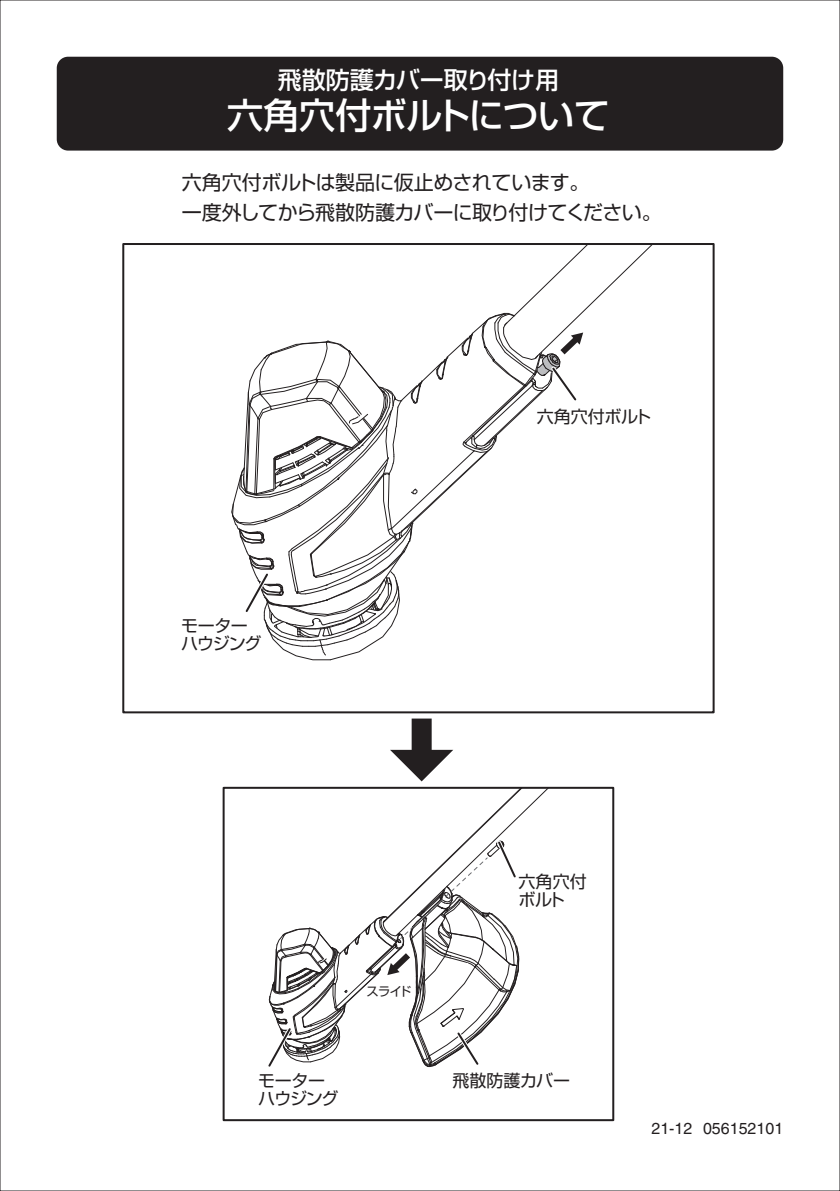
<style>
.page{position:relative;width:840px;height:1191px;background:#fff}
.page>*{position:absolute;margin:0;border:0;box-sizing:border-box;transform-origin:0 0}
.t1{font:500 36px "Shin Go Pr 6";letter-spacing:-.01em;color:#fff}
.t2{font:500 24px "Shin Go Pr 6";letter-spacing:-.01em;color:#fff}
.t3{font:20px/30px "Shin Go Pr 6";letter-spacing:-.03em;color:#231f20}
.t4{font:17px/18px "Shin Go Pr 6";letter-spacing:-.03em;color:#231f20}
.t5{font:17px "Shin Go Pr 6";letter-spacing:-.005em;color:#231f20}
.t6{font:17px "Shin Go Pr 6";letter-spacing:-.01em;color:#231f20}
.t7{font:16px "Helvetica";color:#231f20}
.t8{font:12.4px "Shin Go Pr 6";color:#231f20}
</style>
<div class="page">
<div style="left:411px;top:718px;width:20px;height:36px;background:#231f20"></div>
<svg style="left:390px;top:750px;width:63px;height:31px"></svg>
<div style="left:57px;top:57px;width:725px;height:94px;background:#231f20;border-radius:11px"></div>
<svg style="left:268px;top:790px;width:279px;height:278px"></svg>
<div style="left:222px;top:787px;width:392px;height:334px;border:2px solid #231f20"></div>
<svg style="left:231px;top:243px;width:482px;height:417px"></svg>
<p class="t2" style="left:277px;top:60px;width:282px">飛散防護カバー取り付け用</p>
<h1 class="t1" style="left:227px;top:86px;width:384px">六角穴付ボルトについて</h1>
<p class="t3" style="left:181px;top:166px;width:481px">六角穴付ボルトは製品に仮止めされています。<br>一度外してから飛散防護カバーに取り付けてください。</p>
<p class="t4" style="left:181px;top:615px;width:82px">モーターハウジング</p>
<p class="t8" style="left:366px;top:980px;width:46px">スライド</p>
<p class="t6" style="left:536px;top:402px;width:116px">六角穴付ボルト</p>
<p class="t4" style="left:518px;top:871px;width:70px">六角穴付ボルト</p>
<p class="t4" style="left:258px;top:1070px;width:82px">モーターハウジング</p>
<p class="t5" style="left:452px;top:1066px;width:119px">飛散防護カバー</p>
<p class="t7" style="left:651px;top:1119px;width:133px">21-12 056152101</p>
</div>
